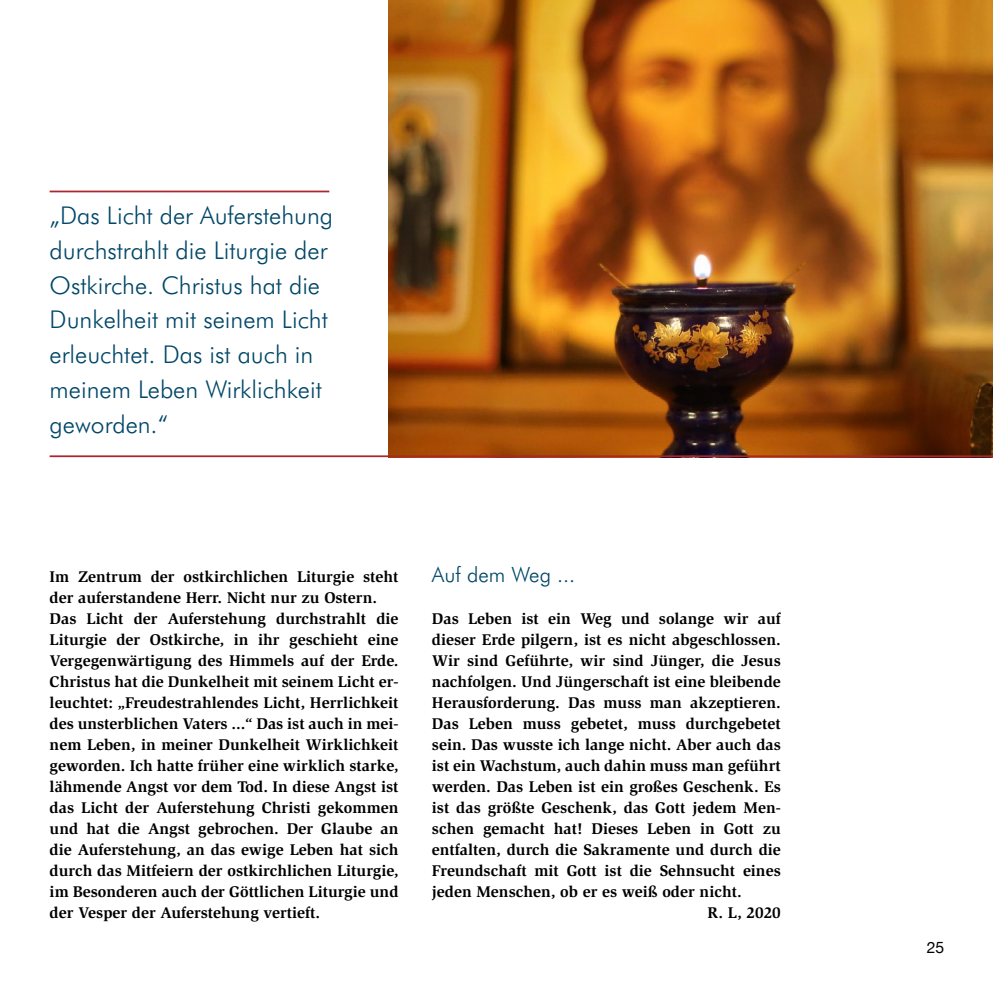
<style>
.page{position:relative;width:993px;height:993px;background:#fff}
.page>*{position:absolute;margin:0;border:0;box-sizing:border-box;transform-origin:0 0}
.t1{font:300 24.5px/34.6px "Futura BT";color:#004768}
.t2{font:300 21px "Futura BT";color:#004768}
.t3{font:700 15.92px/21px "Slimbach Std";color:#000}
.t4{font:15.75px "Helvetica Neue";color:#000}
</style>
<div class="page">
<img style="left:388px;top:0;width:604px;height:455px">
<hr style="left:50px;top:455px;width:942px;height:2px;background:#ac242e">
<hr style="left:50px;top:190px;width:279px;height:2px;background:#ac242e">
<h1 class="t1" style="left:50px;top:198px;width:285px">„Das Licht der Auferstehung durchstrahlt die Liturgie der<br>Ostkirche. Christus hat die<br>Dunkelheit mit seinem Licht erleuchtet. Das ist auch in meinem Leben Wirklichkeit geworden.“</h1>
<p class="t3" style="left:50px;top:566px;width:350px">Im Zentrum der ostkirchlichen Liturgie steht der auferstandene Herr. Nicht nur zu Ostern.<br>Das Licht der Auferstehung durchstrahlt die Liturgie der Ostkirche, in ihr geschieht eine Vergegenwärtigung des Himmels auf der Erde.<br>Christus hat die Dunkelheit mit seinem Licht er&shy;leuchtet: „Freudestrahlendes Licht, Herrlichkeit des unsterblichen Vaters ...“ Das ist auch in mei&shy;nem Leben, in meiner Dunkelheit Wirklichkeit geworden. Ich hatte früher eine wirklich starke, lähmende Angst vor dem Tod. In diese Angst ist das Licht der Auferstehung Christi gekommen und hat die Angst gebrochen. Der Glaube an die Auferstehung, an das ewige Leben hat sich durch das Mitfeiern der ostkirchlichen Liturgie, im Besonderen auch der Göttlichen Liturgie und der Vesper der Auferstehung vertieft.</p>
<h2 class="t2" style="left:432px;top:561px;width:145px">Auf dem Weg ...</h2>
<p class="t3" style="left:432px;top:608px;width:350px">Das Leben ist ein Weg und solange wir auf</p>
<p class="t3" style="left:432px;top:629px;width:350px">dieser Erde pilgern, ist es nicht abgeschlossen.</p>
<p class="t3" style="left:432px;top:650px;width:350px">Wir sind Geführte, wir sind Jünger, die Jesus</p>
<p class="t3" style="left:432px;top:671px;width:350px">nachfolgen. Und Jüngerschaft ist eine bleibende</p>
<p class="t3" style="left:432px;top:692px;width:350px">Herausforderung. Das muss man akzeptieren.</p>
<p class="t3" style="left:432px;top:713px;width:350px">Das Leben muss gebetet, muss durchgebetet</p>
<p class="t3" style="left:432px;top:734px;width:350px">sein. Das wusste ich lange nicht. Aber auch das</p>
<p class="t3" style="left:432px;top:755px;width:350px">ist ein Wachstum, auch dahin muss man geführt</p>
<p class="t3" style="left:432px;top:776px;width:350px">werden. Das Leben ist ein großes Geschenk. Es</p>
<p class="t3" style="left:432px;top:797px;width:350px">ist das größte Geschenk, das Gott jedem Men-</p>
<p class="t3" style="left:432px;top:818px;width:350px">schen gemacht hat! Dieses Leben in Gott zu</p>
<p class="t3" style="left:432px;top:839px;width:350px">entfalten, durch die Sakramente und durch die</p>
<p class="t3" style="left:432px;top:860px;width:350px">Freundschaft mit Gott ist die Sehnsucht eines</p>
<p class="t3" style="left:432px;top:881px;width:311px">jeden Menschen, ob er es weiß oder nicht.</p>
<p class="t3" style="left:707px;top:902px;width:75px">R. L, 2020</p>
<p class="t4" style="left:926px;top:936px;width:19px">25</p>
</div>
